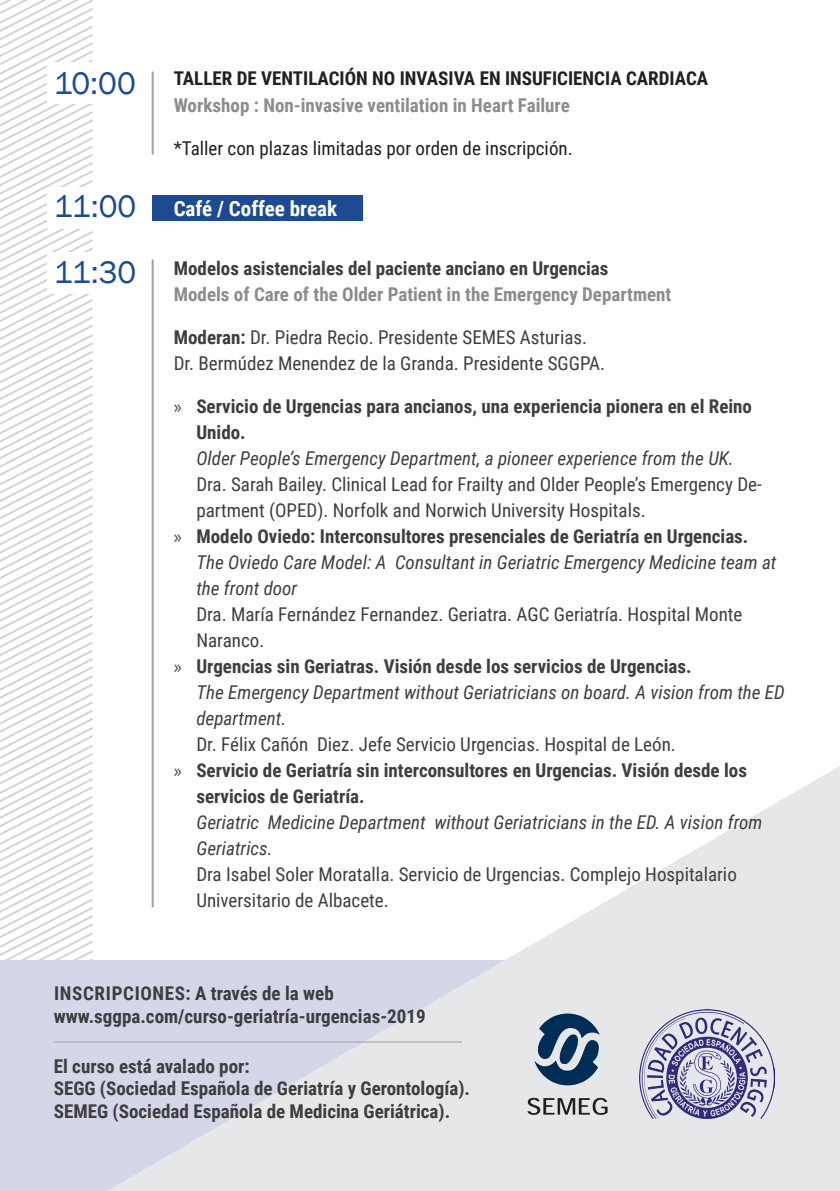
<style>
.page{position:relative;width:840px;height:1191px;background:#fff}
.page>*{position:absolute;margin:0;border:0;box-sizing:border-box;transform-origin:0 0}
.t1{font:32px "Franklin Gothic";letter-spacing:-.01em;color:#1d4a93}
.parrafo{font:700 21px "Roboto Condensed";color:#fff}
.parrafo-2{font:19px/26px "Roboto Condensed";color:#3e3e3f}
.t2{font:italic 19px/26px "Roboto Condensed";color:#3e3e3f}
.t3{font:700 19px/22.8px "Roboto Condensed";color:#3e3e3f}
.parrafo-3{font:700 19px/26px "Roboto Condensed";color:#8a8c8f}
.parrafo-4{font:700 19px/26px "Roboto Condensed";color:#231f20}
.parrafo-5{font:19px "Roboto Condensed";color:#231f20}
.s1{color:#8a8c8f}
.s2{color:#3e3e3f}
.s3{font-weight:700}
.s4{font-family:"Myriad Pro"}
.s5{font-style:italic}
.s6{font-family:"Myriad Pro";font-style:normal}
.s7{font-weight:700;font-style:normal}
.s8{font-style:normal}
</style>
<div class="page">
<svg style="left:0;top:0;width:93px;height:960px"></svg>
<div style="left:152px;top:195px;width:211px;height:25px;background:#1d4a93"></div>
<div style="left:0;top:960px;width:787px;height:231px;background:#d5d6e8"></div>
<svg style="left:107px;top:765px;width:732px;height:426px;fill:#e6e7e9"></svg>
<div style="left:47px;top:63px;width:73px;height:41px;background:#fff"></div>
<div style="left:47px;top:187px;width:73px;height:41px;background:#fff"></div>
<div style="left:47px;top:252px;width:73px;height:41px;background:#fff"></div>
<hr style="left:151px;top:72px;width:2px;height:82px;background:#a0a1a5">
<hr style="left:151px;top:259px;width:2px;height:648px;background:#a0a1a5">
<hr style="left:54px;top:1041px;width:407px;height:1px;background:#a0a1a5">
<img style="left:524px;top:1009px;width:86px;height:109px">
<img style="left:638px;top:1009px;width:136px;height:109px">
<p class="t1" style="left:54px;top:63px;width:83px">10:00</p>
<p class="parrafo-4" style="left:173px;top:65px;width:535px">TALLER DE VENTILACIÓN NO INVASIVA EN INSUFICIENCIA CARDIACA<br><span class="s1">Workshop : Non-invasive ventilation in Heart Failure</span></p>
<p class="parrafo-5" style="left:173px;top:134px;width:400px">*Taller con plazas limitadas por orden de inscripción.</p>
<p class="t1" style="left:54px;top:187px;width:84px">11:00</p>
<p class="parrafo" style="left:173px;top:193px;width:165px">Café / Coffee break</p>
<p class="t1" style="left:54px;top:252px;width:84px">11:30</p>
<p class="parrafo-3" style="left:173px;top:254px;width:499px"><span class="s2">Modelos asistenciales del paciente anciano en Urgencias<br></span>Models of Care of the Older Patient in the Emergency Department</p>
<p class="parrafo-2" style="left:173px;top:323px;width:415px"><span class="s3">Moderan:</span> Dr. Piedra Recio. Presidente SEMES Asturias.</p>
<p class="parrafo-2" style="left:173px;top:349px;width:433px">Dr. Bermúdez Menendez de la Granda. Presidente SGGPA.</p>
<p class="parrafo-2" style="left:196px;top:392px;width:566px;text-indent:-23px"><span class="s4">»</span> <span class="s3">Servicio de Urgencias para ancianos, una experiencia pionera en el Reino Unido.<br></span><span class="s5">Older People’s Emergency Department, a pioneer experience from the UK.<br></span>Dra. Sarah Bailey. Clinical Lead for Frailty and Older People’s Emergency De&shy;partment (OPED). Norfolk and Norwich University Hospitals.</p>
<p class="t2" style="left:196px;top:522px;width:581px;text-indent:-23px"><span class="s6">»</span> <span class="s7">Modelo Oviedo: Interconsultores presenciales de Geriatría en Urgencias.<br></span>The Oviedo Care Model: A Consultant in Geriatric Emergency Medicine team at the front door<br><span class="s8">Dra. María Fernández Fernandez. Geriatra. AGC Geriatría. Hospital Monte Naranco.</span></p>
<p class="t2" style="left:196px;top:652px;width:589px;text-indent:-23px"><span class="s6">»</span> <span class="s7">Urgencias sin Geriatras. Visión desde los servicios de Urgencias.<br></span>The Emergency Department without Geriatricians on board. A vision from the ED department.<br><span class="s8">Dr. Félix Cañón Diez. Jefe Servicio Urgencias. Hospital de León.</span></p>
<p class="parrafo-2" style="left:196px;top:756px;width:567px;text-indent:-23px"><span class="s4">»</span> <span class="s3">Servicio de Geriatría sin interconsultores en Urgencias. Visión desde los servicios de Geriatría.<br></span><span class="s5">Geriatric Medicine Department without Geriatricians in the ED. A vision from Geriatrics.<br></span>Dra Isabel Soler Moratalla. Servicio de Urgencias. Complejo Hospitalario Universitario de Albacete.</p>
<p class="t3" style="left:54px;top:981px;width:373px">INSCRIPCIONES: A través de la web www.sggpa.com/curso-geriatría-urgencias-2019</p>
<p class="t3" style="left:54px;top:1053px;width:417px">El curso está avalado por:<br>SEGG (Sociedad Española de Geriatría y Gerontología).<br>SEMEG (Sociedad Española de Medicina Geriátrica).</p>
</div>
